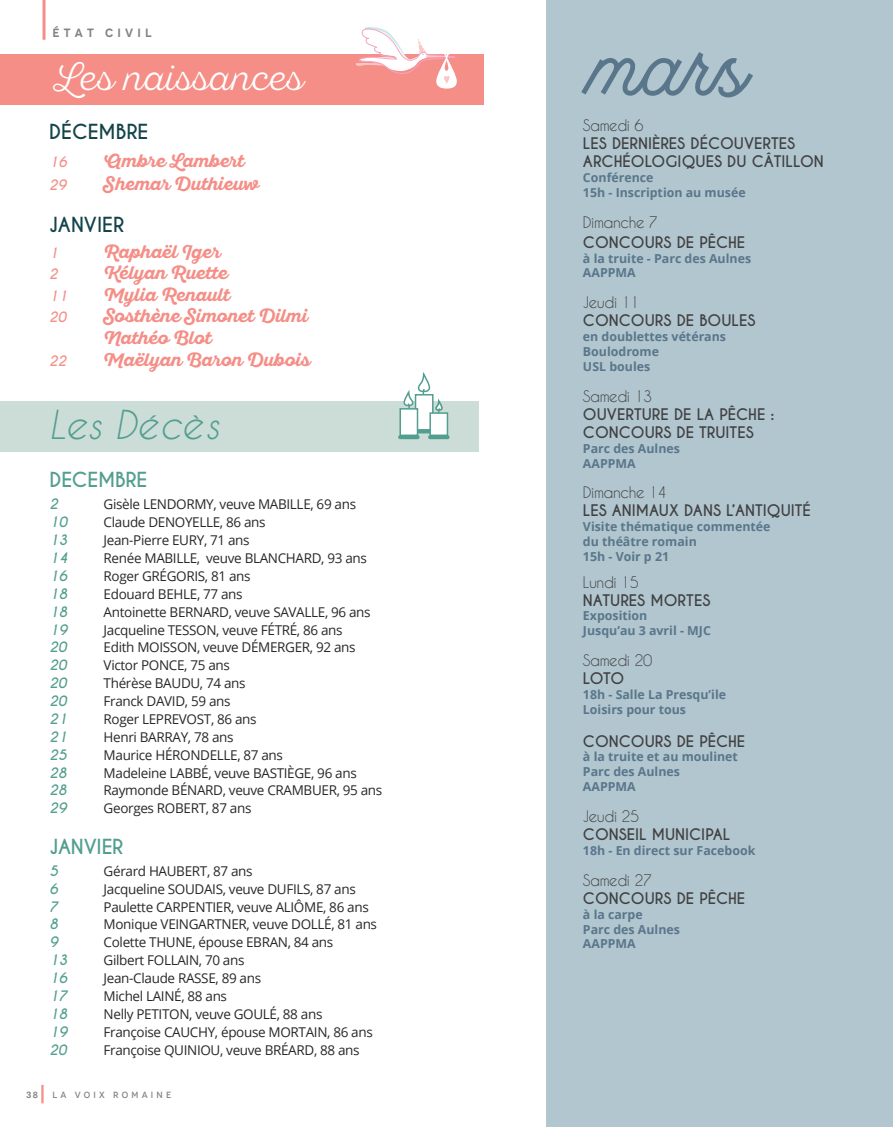
<style>
.page{position:relative;width:893px;height:1127px;background:#fff}
.page>*{position:absolute;margin:0;border:0;box-sizing:border-box;transform-origin:0 0}
.t1{font:90px "Madgue Script";color:#59768b}
.t2{font:italic 37.5px "Caviar Dreams";color:#529e8f}
.t3{font:300 36px "Sant Elia Script Alt";color:#fff}
.t4{font:700 19.5px "Caviar Dreams";color:#13444b}
.t5{font:700 19.5px "Caviar Dreams";letter-spacing:-.01em;color:#529e8f}
.t6{font:700 18px/21.6px "Sant Elia Script";color:#f58e87}
.t7{font:700 15px/18px "Caviar Dreams";color:#414042}
.t8{font:15px "Caviar Dreams";letter-spacing:-.03em;color:#414042}
.t9{font:13.5px "Open Sans";letter-spacing:-.025em;color:#292829}
.t10{font:italic 700 13.5px "Caviar Dreams";letter-spacing:-.01em;color:#529e8f}
.t11{font:italic 700 13.5px "Caviar Dreams";letter-spacing:-.01em;color:#f58e87}
.t12{font:700 12.3px/14.9px "Open Sans";color:#59768b}
.t13{font:600 12px "Novecento";letter-spacing:.35em;color:#808285}
.t14{font:500 9px "Novecento";letter-spacing:.35em;color:#808285}
.t15{font:600 9px "Novecento";color:#808285}
</style>
<div class="page">
<div style="left:547px;top:0;width:346px;height:1127px;background:#b1c6ce"></div>
<div style="left:0;top:401px;width:479px;height:50px;background:#ccddd8"></div>
<div style="left:0;top:54px;width:483px;height:50px;background:#f58e87"></div>
<div style="left:415px;top:394px;width:19px;height:37px;background:#fff"></div>
<hr style="left:413px;top:429px;width:22px;height:4px;background:#529e8f;border-radius:2px">
<div style="left:429px;top:412px;width:19px;height:24px;background:#fff;border:2px solid #529e8f"></div>
<hr style="left:428px;top:435px;width:22px;height:4px;background:#529e8f;border-radius:2px">
<div style="left:399px;top:408px;width:19px;height:28px;background:#fff;border:2px solid #529e8f"></div>
<hr style="left:398px;top:435px;width:22px;height:4px;background:#529e8f;border-radius:2px">
<svg style="left:403px;top:374px;width:40px;height:41px"></svg>
<hr style="left:41px;top:1085px;width:3px;height:18px;background:#f58e87">
<hr style="left:43px;top:0;width:3px;height:40px;background:#f58e87">
<svg style="left:356px;top:27px;width:101px;height:62px"></svg>
<p class="t13" style="left:52px;top:25px;width:101px">ÉTAT CIVIL</p>
<h3 class="t3" style="left:54px;top:53px;width:250px">Les naissances</h3>
<h1 class="t1" style="left:592px;top:15px;width:158px">mars</h1>
<h3 class="t4" style="left:49px;top:120px;width:101px">DÉCEMBRE</h3>
<p class="t11" style="left:49px;top:154px;width:19px">16</p>
<h3 class="t6" style="left:103px;top:150px;width:142px">Ambre Lambert</h3>
<p class="t11" style="left:49px;top:177px;width:18px">29</p>
<h3 class="t6" style="left:103px;top:173px;width:157px">Shemar Duthieuw</h3>
<h3 class="t4" style="left:49px;top:213px;width:76px">JANVIER</h3>
<p class="t11" style="left:49px;top:244px;width:11px">1</p>
<h3 class="t6" style="left:103px;top:240px;width:119px">Raphaël Iger</h3>
<p class="t11" style="left:49px;top:266px;width:10px">2</p>
<h3 class="t6" style="left:103px;top:262px;width:126px">Kélyan Ruette</h3>
<p class="t11" style="left:49px;top:287px;width:20px">11</p>
<h3 class="t6" style="left:103px;top:284px;width:128px">Mylia Renault</h3>
<p class="t11" style="left:49px;top:309px;width:18px">20</p>
<h3 class="t6" style="left:103px;top:305px;width:206px">Sosthène Simonet Dilmi<br>Nathéo Blot</h3>
<p class="t11" style="left:49px;top:352px;width:19px">22</p>
<h3 class="t6" style="left:103px;top:348px;width:208px">Maëlyan Baron Dubois</h3>
<h2 class="t2" style="left:49px;top:403px;width:172px">Les Décès</h2>
<h3 class="t5" style="left:50px;top:468px;width:99px">DECEMBRE</h3>
<p class="t10" style="left:50px;top:496px;width:10px">2</p>
<p class="t9" style="left:104px;top:495px;width:254px">Gisèle LENDORMY, veuve MABILLE, 69 ans</p>
<p class="t10" style="left:50px;top:514px;width:19px">10</p>
<p class="t9" style="left:104px;top:513px;width:163px">Claude DENOYELLE, 86 ans</p>
<p class="t10" style="left:50px;top:532px;width:19px">13</p>
<p class="t9" style="left:104px;top:531px;width:148px">Jean-Pierre EURY, 71 ans</p>
<p class="t10" style="left:50px;top:550px;width:20px">14</p>
<p class="t9" style="left:104px;top:549px;width:265px">Renée MABILLE, veuve BLANCHARD, 93 ans</p>
<p class="t10" style="left:50px;top:568px;width:19px">16</p>
<p class="t9" style="left:104px;top:567px;width:148px">Roger GRÉGORIS, 81 ans</p>
<p class="t10" style="left:50px;top:585px;width:19px">18</p>
<p class="t9" style="left:104px;top:584px;width:141px">Edouard BEHLE, 77 ans</p>
<p class="t10" style="left:50px;top:603px;width:19px">18</p>
<p class="t9" style="left:104px;top:602px;width:269px">Antoinette BERNARD, veuve SAVALLE, 96 ans</p>
<p class="t10" style="left:50px;top:621px;width:19px">19</p>
<p class="t9" style="left:104px;top:620px;width:240px">Jacqueline TESSON, veuve FÉTRÉ, 86 ans</p>
<p class="t10" style="left:50px;top:639px;width:18px">20</p>
<p class="t9" style="left:104px;top:638px;width:253px">Edith MOISSON, veuve DÉMERGER, 92 ans</p>
<p class="t10" style="left:50px;top:657px;width:18px">20</p>
<p class="t9" style="left:104px;top:656px;width:128px">Victor PONCE, 75 ans</p>
<p class="t10" style="left:50px;top:675px;width:18px">20</p>
<p class="t9" style="left:104px;top:674px;width:143px">Thérèse BAUDU, 74 ans</p>
<p class="t10" style="left:50px;top:693px;width:18px">20</p>
<p class="t9" style="left:104px;top:692px;width:128px">Franck DAVID, 59 ans</p>
<p class="t10" style="left:50px;top:711px;width:19px">21</p>
<p class="t9" style="left:104px;top:710px;width:154px">Roger LEPREVOST, 86 ans</p>
<p class="t10" style="left:50px;top:728px;width:19px">21</p>
<p class="t9" style="left:104px;top:727px;width:131px">Henri BARRAY, 78 ans</p>
<p class="t10" style="left:50px;top:746px;width:19px">25</p>
<p class="t9" style="left:104px;top:745px;width:181px">Maurice HÉRONDELLE, 87 ans</p>
<p class="t10" style="left:50px;top:764px;width:19px">28</p>
<p class="t9" style="left:104px;top:763px;width:255px">Madeleine LABBÉ, veuve BASTIÈGE, 96 ans</p>
<p class="t10" style="left:50px;top:782px;width:19px">28</p>
<p class="t9" style="left:104px;top:781px;width:280px">Raymonde BÉNARD, veuve CRAMBUER, 95 ans</p>
<p class="t10" style="left:50px;top:800px;width:18px">29</p>
<p class="t9" style="left:104px;top:799px;width:149px">Georges ROBERT, 87 ans</p>
<h3 class="t5" style="left:50px;top:834px;width:75px">JANVIER</h3>
<p class="t10" style="left:50px;top:862px;width:10px">5</p>
<p class="t9" style="left:104px;top:861px;width:151px">Gérard HAUBERT, 87 ans</p>
<p class="t10" style="left:50px;top:880px;width:10px">6</p>
<p class="t9" style="left:104px;top:879px;width:254px">Jacqueline SOUDAIS, veuve DUFILS, 87 ans</p>
<p class="t10" style="left:50px;top:898px;width:10px">7</p>
<p class="t9" style="left:104px;top:897px;width:267px">Paulette CARPENTIER, veuve ALIÔME, 86 ans</p>
<p class="t10" style="left:50px;top:916px;width:10px">8</p>
<p class="t9" style="left:104px;top:915px;width:275px">Monique VEINGARTNER, veuve DOLLÉ, 81 ans</p>
<p class="t10" style="left:50px;top:934px;width:10px">9</p>
<p class="t9" style="left:104px;top:933px;width:231px">Colette THUNE, épouse EBRAN, 84 ans</p>
<p class="t10" style="left:50px;top:952px;width:19px">13</p>
<p class="t9" style="left:104px;top:951px;width:142px">Gilbert FOLLAIN, 70 ans</p>
<p class="t10" style="left:50px;top:970px;width:19px">16</p>
<p class="t9" style="left:104px;top:969px;width:159px">Jean-Claude RASSE, 89 ans</p>
<p class="t10" style="left:50px;top:987px;width:19px">17</p>
<p class="t9" style="left:104px;top:987px;width:125px">Michel LAINÉ, 88 ans</p>
<p class="t10" style="left:50px;top:1005px;width:19px">18</p>
<p class="t9" style="left:104px;top:1004px;width:220px">Nelly PETITON, veuve GOULÉ, 88 ans</p>
<p class="t10" style="left:50px;top:1023px;width:19px">19</p>
<p class="t9" style="left:104px;top:1022px;width:271px">Françoise CAUCHY, épouse MORTAIN, 86 ans</p>
<p class="t10" style="left:50px;top:1041px;width:18px">20</p>
<p class="t9" style="left:104px;top:1040px;width:257px">Françoise QUINIOU, veuve BRÉARD, 88 ans</p>
<p class="t8" style="left:583px;top:117px;width:62px">Samedi 6</p>
<p class="t7" style="left:583px;top:135px;width:242px">LES DERNIÈRES DÉCOUVERTES<br>ARCHÉOLOGIQUES DU CÂTILLON</p>
<p class="t12" style="left:583px;top:170px;width:164px">Conférence<br>15h - Inscription au musée</p>
<p class="t8" style="left:583px;top:213px;width:77px">Dimanche 7</p>
<p class="t7" style="left:583px;top:233px;width:164px">CONCOURS DE PÊCHE</p>
<p class="t12" style="left:583px;top:250px;width:170px">à la truite - Parc des Aulnes<br>AAPPMA</p>
<p class="t8" style="left:583px;top:293px;width:58px">Jeudi 11</p>
<p class="t7" style="left:583px;top:312px;width:174px">CONCOURS DE BOULES</p>
<p class="t12" style="left:583px;top:329px;width:145px">en doublettes vétérans<br>Boulodrome<br>USL boules</p>
<p class="t8" style="left:583px;top:387px;width:71px">Samedi 13</p>
<p class="t7" style="left:583px;top:405px;width:193px">OUVERTURE DE LA PÊCHE :<br>CONCOURS DE TRUITES</p>
<p class="t12" style="left:583px;top:440px;width:98px">Parc des Aulnes<br>AAPPMA</p>
<p class="t8" style="left:583px;top:484px;width:85px">Dimanche 14</p>
<p class="t7" style="left:583px;top:502px;width:229px">LES ANIMAUX DANS L’ANTIQUITÉ</p>
<p class="t12" style="left:583px;top:519px;width:189px">Visite thématique commentée du théâtre romain<br>15h - Voir p 21</p>
<p class="t8" style="left:583px;top:573px;width:57px">Lundi 15</p>
<p class="t7" style="left:583px;top:591px;width:129px">NATURES MORTES</p>
<p class="t12" style="left:583px;top:608px;width:129px">Exposition<br>Jusqu’au 3 avril - MJC</p>
<p class="t8" style="left:583px;top:651px;width:71px">Samedi 20</p>
<p class="t7" style="left:583px;top:670px;width:43px">LOTO</p>
<p class="t12" style="left:583px;top:687px;width:145px">18h - Salle La Presqu’ile<br>Loisirs pour tous</p>
<p class="t7" style="left:583px;top:732px;width:164px">CONCOURS DE PÊCHE</p>
<p class="t12" style="left:583px;top:749px;width:156px">à la truite et au moulinet<br>Parc des Aulnes<br>AAPPMA</p>
<p class="t8" style="left:583px;top:807px;width:58px">Jeudi 25</p>
<p class="t7" style="left:583px;top:826px;width:149px">CONSEIL MUNICIPAL</p>
<p class="t12" style="left:583px;top:843px;width:174px">18h - En direct sur Facebook</p>
<p class="t8" style="left:583px;top:871px;width:71px">Samedi 27</p>
<p class="t7" style="left:583px;top:889px;width:164px">CONCOURS DE PÊCHE</p>
<p class="t12" style="left:583px;top:906px;width:98px">à la carpe<br>Parc des Aulnes<br>AAPPMA</p>
<p class="t15" style="left:26px;top:1089px;width:13px">38</p>
<p class="t14" style="left:52px;top:1089px;width:120px">LA VOIX ROMAINE</p>
</div>
